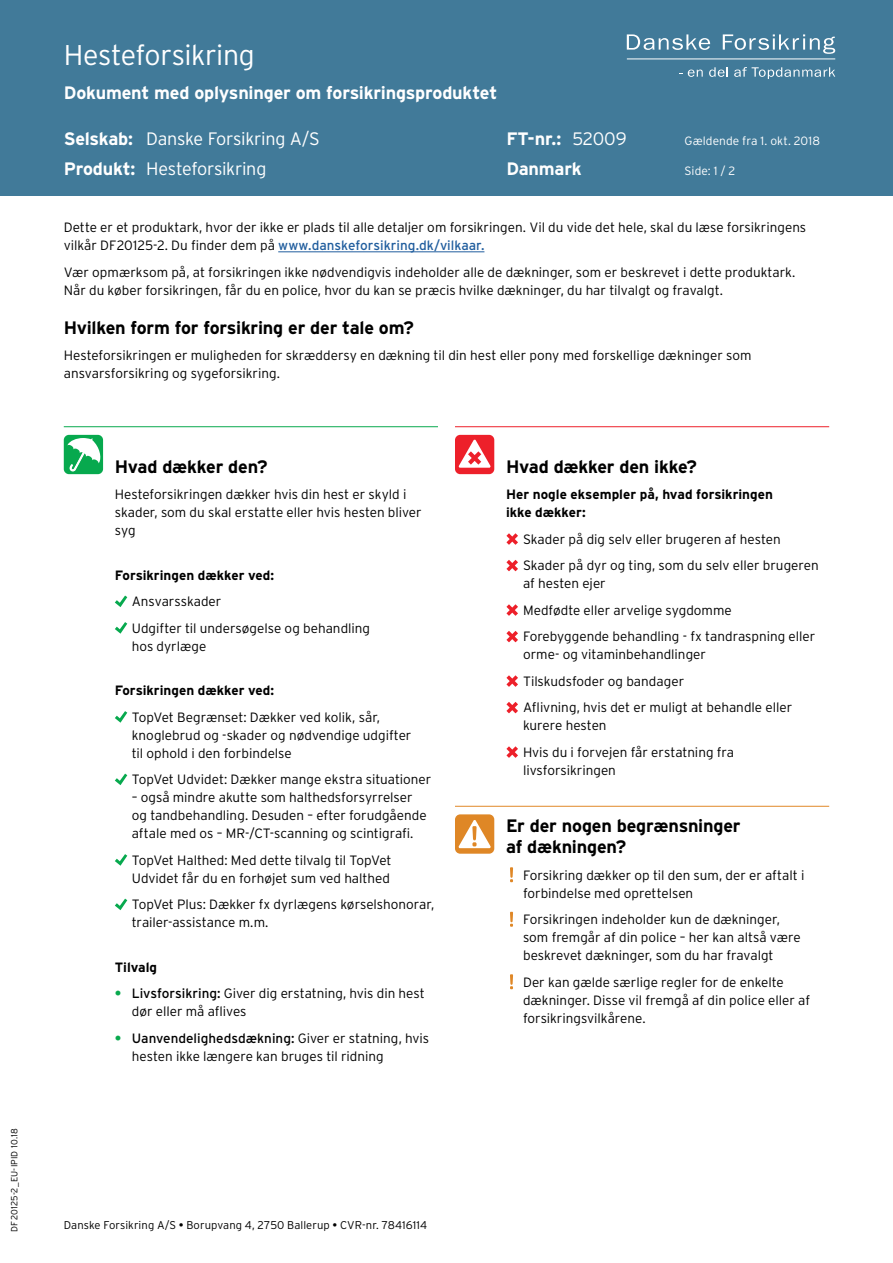
<style>
.page{position:relative;width:893px;height:1263px;background:#fff}
.page>*{position:absolute;margin:0;border:0;box-sizing:border-box;transform-origin:0 0}
.t1{font:300 28.5px "Interstate";letter-spacing:-.015em;color:#fff}
.t2{font:700 18px/21px "Interstate";letter-spacing:-.015em;color:#000}
.t3{font:700 18px "Interstate";letter-spacing:-.01em;color:#fff}
.t4{font:300 18px "Interstate";letter-spacing:-.015em;color:#fff}
.t5{font:300 13.5px/18px "Interstate";color:#000}
.t6{font:700 13.5px/18px "Interstate";color:#000}
.t7{font:300 12px "Interstate";letter-spacing:.01em;color:#fff}
.t8{font:300 11.25px "Interstate";letter-spacing:.005em;color:#000}
.t9{font:300 9px "Interstate";letter-spacing:.02em;color:#000}
.s1{font-weight:700}
.s2{font-weight:300}
.s3{font-weight:400;color:#215e9e}
.s4{font-weight:700;color:#09a94e}
.s5{font-weight:400}
</style>
<div class="page">
<div style="left:0;top:0;width:893px;height:196px;background:#417a99"></div>
<hr style="left:278px;top:252px;width:206px;height:1px;background:#215e9e">
<svg style="left:115px;top:595px;width:12px;height:12px"></svg>
<svg style="left:115px;top:622px;width:12px;height:12px"></svg>
<svg style="left:115px;top:711px;width:12px;height:12px"></svg>
<svg style="left:115px;top:774px;width:12px;height:11px"></svg>
<svg style="left:115px;top:854px;width:12px;height:12px"></svg>
<svg style="left:115px;top:899px;width:12px;height:11px"></svg>
<div style="left:64px;top:435px;width:39px;height:39px;background:#07a94e;border-radius:5px"></div>
<svg style="left:67px;top:438px;width:34px;height:34px"></svg>
<hr style="left:64px;top:426px;width:374px;height:1px;background:#09a94e">
<svg style="left:506px;top:533px;width:12px;height:12px"></svg>
<svg style="left:506px;top:560px;width:12px;height:11px"></svg>
<svg style="left:506px;top:604px;width:12px;height:12px"></svg>
<svg style="left:506px;top:631px;width:12px;height:11px"></svg>
<svg style="left:506px;top:675px;width:12px;height:12px"></svg>
<svg style="left:506px;top:702px;width:12px;height:11px"></svg>
<svg style="left:506px;top:746px;width:12px;height:12px"></svg>
<div style="left:455px;top:435px;width:39px;height:39px;background:#ed202a;border-radius:5px"></div>
<svg style="left:458px;top:439px;width:33px;height:29px"></svg>
<hr style="left:455px;top:426px;width:374px;height:1px;background:#ed212a">
<svg style="left:510px;top:867px;width:3px;height:15px"></svg>
<svg style="left:510px;top:912px;width:3px;height:15px"></svg>
<svg style="left:510px;top:974px;width:3px;height:15px"></svg>
<div style="left:455px;top:814px;width:39px;height:40px;background:#df8726;border-radius:5px"></div>
<svg style="left:458px;top:820px;width:33px;height:28px"></svg>
<hr style="left:455px;top:806px;width:374px;height:1px;background:#e18827">
<svg style="left:627px;top:34px;width:83px;height:16px"></svg>
<svg style="left:723px;top:34px;width:112px;height:20px"></svg>
<hr style="left:627px;top:58px;width:208px;height:1px;background:#fff">
<svg style="left:688px;top:70px;width:15px;height:7px"></svg>
<svg style="left:709px;top:67px;width:19px;height:10px"></svg>
<svg style="left:734px;top:67px;width:101px;height:12px"></svg>
<p class="t9" style="left:9px;top:1232px;width:105px;rotate:-90deg">DF20125-2_EU-IPID 10.18</p>
<h1 class="t1" style="left:64px;top:39px;width:193px">Hesteforsikring</h1>
<h2 class="t3" style="left:64px;top:83px;width:435px">Dokument med oplysninger om forsikringsproduktet</h2>
<h2 class="t4" style="left:64px;top:129px;width:257px"><span class="s1">Selskab:</span> Danske Forsikring A/S</h2>
<h2 class="t3" style="left:506px;top:129px;width:122px">FT-nr.: <span class="s2">52009</span></h2>
<h2 class="t4" style="left:64px;top:158px;width:204px"><span class="s1">Produkt:</span> Hesteforsikring</h2>
<h2 class="t3" style="left:506px;top:159px;width:77px">Danmark</h2>
<p class="t7" style="left:685px;top:134px;width:137px">Gældende fra 1. okt. 2018</p>
<p class="t7" style="left:685px;top:164px;width:52px">Side: 1 / 2</p>
<p class="t5" style="left:64px;top:218px;width:744px">Dette er et produktark, hvor der ikke er plads til alle detaljer om forsikringen. Vil du vide det hele, skal du læse forsikringens vilkår DF20125-2. Du finder dem på <span class="s3">www.danskeforsikring.dk/vilkaar.</span></p>
<p class="t5" style="left:64px;top:263px;width:733px">Vær opmærksom på, at forsikringen ikke nødvendigvis indeholder alle de dækninger, som er beskrevet i dette produktark.<br>Når du køber forsikringen, får du en police, hvor du kan se præcis hvilke dækninger, du har tilvalgt og fravalgt.</p>
<h2 class="t2" style="left:64px;top:317px;width:352px">Hvilken form for forsikring er der tale om?</h2>
<p class="t5" style="left:64px;top:346px;width:689px">Hesteforsikringen er muligheden for skræddersy en dækning til din hest eller pony med forskellige dækninger som ansvarsforsikring og sygeforsikring.</p>
<h2 class="t2" style="left:115px;top:456px;width:154px">Hvad dækker den?</h2>
<p class="t5" style="left:115px;top:485px;width:308px">Hesteforsikringen dækker hvis din hest er skyld i skader, som du skal erstatte eller hvis hesten bliver syg</p>
<p class="t6" style="left:115px;top:566px;width:161px">Forsikringen dækker ved:</p>
<p class="t5" style="left:132px;top:588px;width:240px;line-height:26.5px">Ansvarsskader<br>Udgifter til undersøgelse og behandling</p>
<p class="t5" style="left:132px;top:637px;width:76px">hos dyrlæge</p>
<p class="t6" style="left:115px;top:681px;width:161px">Forsikringen dækker ved:</p>
<p class="t5" style="left:132px;top:708px;width:281px">TopVet Begrænset: Dækker ved kolik, sår, knoglebrud og -skader og nødvendige udgifter til ophold i den forbindelse</p>
<p class="t5" style="left:132px;top:770px;width:301px">TopVet Udvidet: Dækker mange ekstra situationer</p>
<p class="t5" style="left:132px;top:788px;width:297px">– også mindre akutte som halthedsforsyrrelser og tandbehandling. Desuden – efter forudgående aftale med os – MR-/CT-scanning og scintigrafi.</p>
<p class="t5" style="left:132px;top:851px;width:261px">TopVet Halthed: Med dette tilvalg til TopVet<br>Udvidet får du en forhøjet sum ved halthed</p>
<p class="t5" style="left:132px;top:895px;width:304px">TopVet Plus: Dækker fx dyrlægens kørselshonorar, trailer-assistance m.m.</p>
<p class="t6" style="left:115px;top:958px;width:44px">Tilvalg</p>
<p class="t5" style="left:132px;top:984px;width:295px;text-indent:-17px"><span class="s4">•</span> <span class="s5">Livsforsikring:</span> Giver dig erstatning, hvis din hest dør eller må aflives</p>
<p class="t5" style="left:132px;top:1029px;width:299px;text-indent:-17px"><span class="s4">•</span> <span class="s5">Uanvendelighedsdækning:</span> Giver er statning, hvis hesten ikke længere kan bruges til ridning</p>
<p class="t8" style="left:64px;top:1218px;width:365px">Danske Forsikring A/S <span class="s5">•</span> Borupvang 4, 2750 Ballerup <span class="s5">•</span> CVR-nr. 78416114</p>
<h2 class="t2" style="left:506px;top:456px;width:192px">Hvad dækker den ikke?</h2>
<p class="t6" style="left:506px;top:485px;width:268px">Her nogle eksempler på, hvad forsikringen ikke dækker:</p>
<p class="t5" style="left:523px;top:526px;width:297px;line-height:26.5px">Skader på dig selv eller brugeren af hesten<br>Skader på dyr og ting, som du selv eller brugeren</p>
<p class="t5" style="left:523px;top:570px;width:294px;line-height:26.5px">af hesten ejer<br>Medfødte eller arvelige sygdomme<br>Forebyggende behandling - fx tandraspning eller</p>
<p class="t5" style="left:523px;top:641px;width:271px;line-height:26.5px">orme- og vitaminbehandlinger<br>Tilskudsfoder og bandager<br>Aflivning, hvis det er muligt at behandle eller</p>
<p class="t5" style="left:523px;top:712px;width:213px;line-height:26.5px">kurere hesten<br>Hvis du i forvejen får erstatning fra</p>
<p class="t5" style="left:523px;top:761px;width:94px">livsforsikringen</p>
<h2 class="t2" style="left:506px;top:815px;width:236px">Er der nogen begrænsninger af dækningen?</h2>
<p class="t5" style="left:523px;top:866px;width:283px">Forsikring dækker op til den sum, der er aftalt i forbindelse med oprettelsen</p>
<p class="t5" style="left:523px;top:910px;width:279px">Forsikringen indeholder kun de dækninger, som fremgår af din police – her kan altså være beskrevet dækninger, som du har fravalgt</p>
<p class="t5" style="left:523px;top:973px;width:289px">Der kan gælde særlige regler for de enkelte dækninger. Disse vil fremgå af din police eller af forsikringsvilkårene.</p>
</div>
